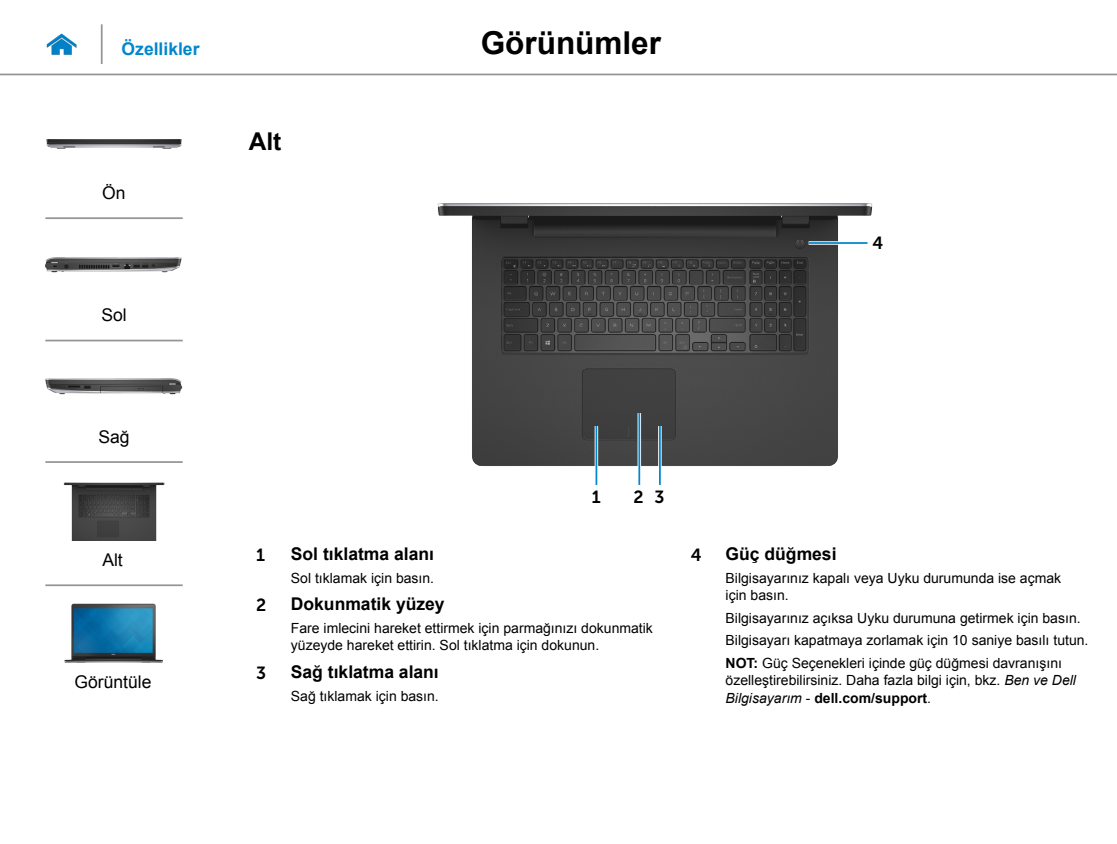
<style>
.page{position:relative;width:1117px;height:844px;background:#fff}
.page>*{position:absolute;margin:0;border:0;box-sizing:border-box;transform-origin:0 0}
.t1{font:700 31.5px "Arial";color:#000}
.Head2{font:700 24.5px "Arial";color:#000}
.Callout_Head{font:700 17.5px "Arial";color:#000}
.t2{font:17.5px "Arial";color:#000}
.t3{font:700 17.5px "Arial";color:#0087cc}
.Callout-L{font:17.5px "Museo Sans For Dell 700";color:#000}
.Callout_description{font:14px/17.5px "Arial";color:#000}
.s1{font-weight:700}
.s2{font-style:italic}
</style>
<div class="page">
<hr style="left:0;top:74px;width:1116px;height:1px;background:#939598">
<img style="left:46px;top:33px;width:31px;height:23px">
<img style="left:437px;top:203px;width:436px;height:263px">
<svg style="left:594px;top:426px;width:4px;height:59px"></svg>
<hr style="left:595px;top:426px;width:2px;height:59px;background:#0087cc">
<svg style="left:637px;top:413px;width:4px;height:72px"></svg>
<hr style="left:638px;top:413px;width:2px;height:72px;background:#0087cc">
<hr style="left:658px;top:426px;width:3px;height:59px;background:#fff">
<hr style="left:659px;top:426px;width:1px;height:59px;background:#0087cc">
<svg style="left:808px;top:241px;width:59px;height:4px"></svg>
<hr style="left:808px;top:242px;width:59px;height:2px;background:#0087cc">
<hr style="left:101px;top:24px;width:2px;height:40px;background:#939598">
<img style="left:46px;top:139px;width:136px;height:10px">
<img style="left:45px;top:257px;width:137px;height:16px">
<img style="left:45px;top:378px;width:137px;height:16px">
<img style="left:64px;top:482px;width:100px;height:58px">
<img style="left:65px;top:603px;width:98px;height:59px">
<hr style="left:45px;top:217px;width:138px;height:2px;background:#939598">
<hr style="left:45px;top:339px;width:138px;height:2px;background:#939598">
<hr style="left:45px;top:461px;width:138px;height:2px;background:#939598">
<hr style="left:45px;top:584px;width:138px;height:2px;background:#939598">
<p class="t3" style="left:122px;top:37px;width:79px">Özellikler</p>
<h1 class="t1" style="left:480px;top:22px;width:182px">Görünümler</h1>
<p class="t2" style="left:102px;top:181px;width:25px">Ön</p>
<p class="t2" style="left:101px;top:303px;width:27px">Sol</p>
<p class="Head2" style="left:249px;top:125px;width:34px">Alt</p>
<p class="Callout-L" style="left:872px;top:233px;width:12px">4</p>
<p class="t2" style="left:98px;top:425px;width:33px">Sağ</p>
<p class="t2" style="left:102px;top:548px;width:22px">Alt</p>
<p class="t2" style="left:75px;top:670px;width:78px">Görüntüle</p>
<p class="Callout-L" style="left:591px;top:487px;width:10px">1</p>
<p class="Callout-L" style="left:633px;top:487px;width:12px">2</p>
<p class="Callout-L" style="left:654px;top:487px;width:12px">3</p>
<p class="Callout-L" style="left:256px;top:544px;width:10px">1</p>
<p class="Callout_Head" style="left:291px;top:542px;width:144px">Sol tıklatma alanı</p>
<p class="Callout_description" style="left:291px;top:569px;width:145px">Sol tıklamak için basın.</p>
<p class="Callout-L" style="left:256px;top:595px;width:12px">2</p>
<p class="Callout_Head" style="left:291px;top:592px;width:155px">Dokunmatik yüzey</p>
<p class="Callout_description" style="left:291px;top:619px;width:363px">Fare imlecini hareket ettirmek için parmağınızı dokunmatik yüzeyde hareket ettirin. Sol tıklatma için dokunun.</p>
<p class="Callout-L" style="left:256px;top:662px;width:12px">3</p>
<p class="Callout_Head" style="left:291px;top:660px;width:149px">Sağ tıklatma alanı</p>
<p class="Callout_description" style="left:291px;top:687px;width:149px">Sağ tıklamak için basın.</p>
<p class="Callout-L" style="left:690px;top:544px;width:12px">4</p>
<p class="Callout_Head" style="left:725px;top:542px;width:112px">Güç düğmesi</p>
<p class="Callout_description" style="left:725px;top:569px;width:337px">Bilgisayarınız kapalı veya Uyku durumunda ise açmak için basın.</p>
<p class="Callout_description" style="left:725px;top:609px;width:356px">Bilgisayarınız açıksa Uyku durumuna getirmek için basın.</p>
<p class="Callout_description" style="left:725px;top:631px;width:364px">Bilgisayarı kapatmaya zorlamak için 10 saniye basılı tutun.</p>
<p class="Callout_description" style="left:725px;top:654px;width:352px"><span class="s1">NOT:</span> Güç Seçenekleri içinde güç düğmesi davranışını özelleştirebilirsiniz. Daha fazla bilgi için, bkz. <span class="s2">Ben ve Dell<br>Bilgisayarım</span> - <span class="s1">dell.com/support</span>.</p>
</div>
